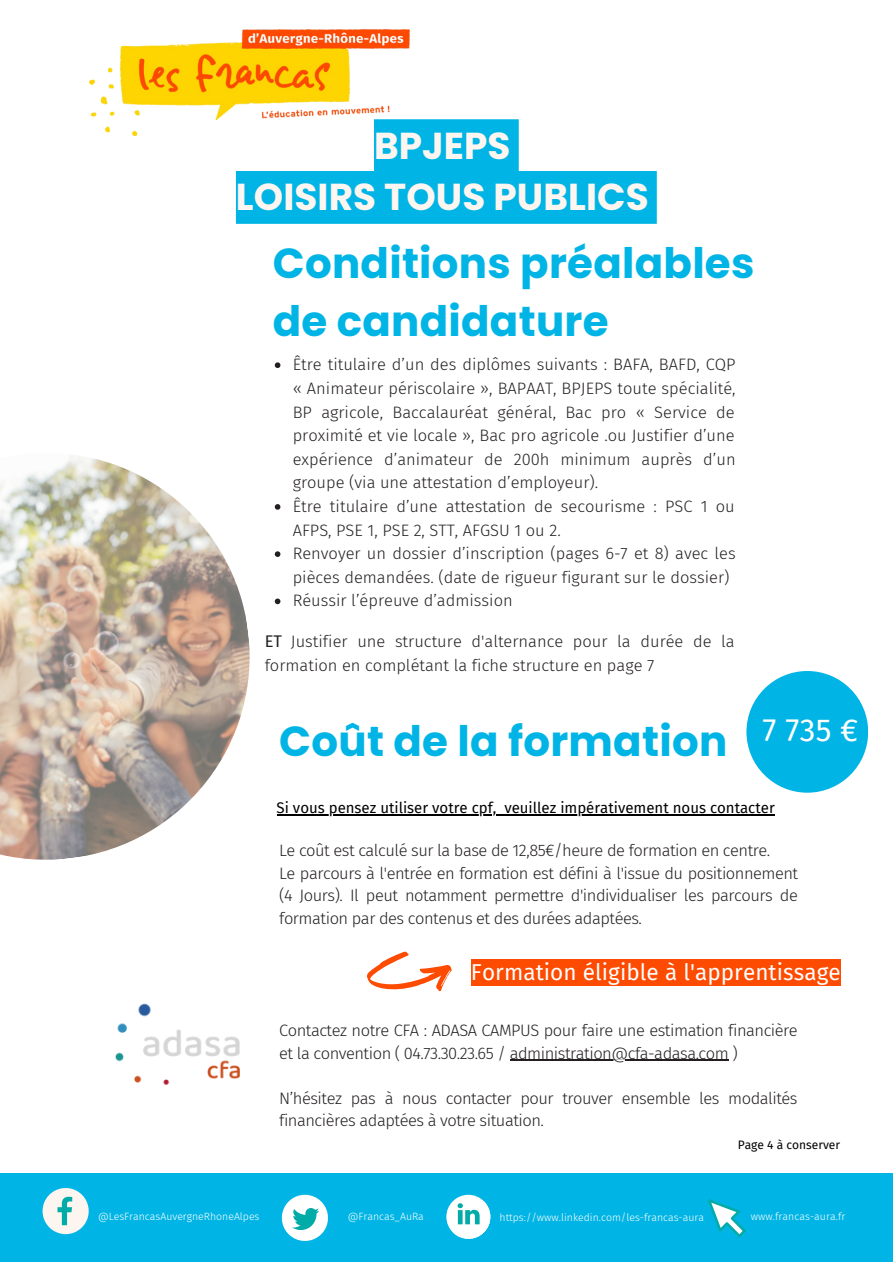
<style>
.page{position:relative;width:893px;height:1264px;background:#fff}
.page>*{position:absolute;margin:0;border:0;box-sizing:border-box;transform-origin:0 0}
.t1{font:700 42px/58.5px "Poppins";letter-spacing:.005em;color:#00b5e5}
.t2{font:700 37.5px "Poppins";color:#fcf5f0}
.t3{font:31.5px "Fira Sans";color:#fff}
.t4{font:22.5px "Fira Sans";letter-spacing:.005em;color:#fff}
.t5{font:300 16.5px/23.5px "Fira Sans";color:#231f20}
.t6{font:300 16.5px/22.5px "Fira Sans";letter-spacing:-.03em;color:#231f20}
.t7{font:15px "Fira Sans";color:#000}
.t8{font:12px "Fira Sans";color:#000}
.t9{font:300 10.5px "Fira Sans";color:#fff}
.s1{font-weight:400}
</style>
<div class="page">
<img style="left:89px;top:29px;width:320px;height:106px">
<img style="left:0;top:457px;width:250px;height:403px">
<div style="left:0;top:1173px;width:892px;height:88px;background:#00b5e5"></div>
<svg style="left:43px;top:1188px;width:46px;height:46px"></svg>
<svg style="left:282px;top:1194px;width:46px;height:46px"></svg>
<svg style="left:708px;top:1199px;width:37px;height:38px"></svg>
<svg style="left:446px;top:1194px;width:44px;height:44px"></svg>
<svg style="left:453px;top:1201px;width:38px;height:38px"></svg>
<div style="left:746px;top:671px;width:122px;height:121px;background:#00b5e5;border-radius:50%"></div>
<hr style="left:509px;top:1059px;width:219px;height:1px;background:#231f20">
<svg style="left:367px;top:951px;width:85px;height:41px"></svg>
<img style="left:115px;top:1003px;width:125px;height:82px">
<svg style="left:236px;top:102px;width:420px;height:122px"></svg>
<hr style="left:276px;top:814px;width:220px;height:1px;background:#000">
<hr style="left:504px;top:814px;width:270px;height:1px;background:#000">
<div style="left:471px;top:959px;width:369px;height:27px;background:#fd4b02"></div>
<svg style="left:275px;top:362px;width:5px;height:6px"></svg>
<svg style="left:275px;top:504px;width:5px;height:5px"></svg>
<svg style="left:275px;top:551px;width:5px;height:6px"></svg>
<svg style="left:275px;top:598px;width:5px;height:6px"></svg>
<p class="t2" style="left:374px;top:119px;width:138px">BPJEPS</p>
<p class="t2" style="left:236px;top:171px;width:414px">LOISIRS TOUS PUBLICS</p>
<p class="t1" style="left:273px;top:234px;width:483px">Conditions préalables de candidature</p>
<p class="t5" style="left:293px;top:353px;width:444px;text-align:justify">Être titulaire d’un des diplômes suivants : BAFA, BAFD, CQP « Animateur périscolaire », BAPAAT, BPJEPS toute spécialité, BP agricole, Baccalauréat général, Bac pro « Service de proximité et vie locale », Bac pro agricole .ou Justifier d’une expérience d’animateur de 200h minimum auprès d’un groupe (via une attestation d’employeur).</p>
<p class="t5" style="left:293px;top:494px;width:443px">Être titulaire d’une attestation de secourisme : PSC 1 ou<br>AFPS, PSE 1, PSE 2, STT, AFGSU 1 ou 2.</p>
<p class="t5" style="left:293px;top:542px;width:444px">Renvoyer un dossier d’inscription (pages 6-7 et 8) avec les pièces demandées. (date de rigueur figurant sur le dossier)</p>
<p class="t5" style="left:293px;top:589px;width:221px">Réussir l’épreuve d’admission</p>
<p class="t5" style="left:265px;top:629px;width:471px"><span class="s1">ET</span> Justifier une structure d'alternance pour la durée de la formation en complétant la fiche structure en page 7</p>
<p class="t1" style="left:279px;top:712px;width:449px">Coût de la formation</p>
<p class="t3" style="left:762px;top:712px;width:97px">7 735 €</p>
<p class="t7" style="left:276px;top:799px;width:499px">Si vous pensez utiliser votre cpf, veuillez impérativement nous contacter</p>
<p class="t6" style="left:279px;top:839px;width:492px">Le coût est calculé sur la base de 12,85€/heure de formation en centre.</p>
<p class="t5" style="left:279px;top:862px;width:520px;line-height:22.5px;text-align:justify">Le parcours à l'entrée en formation est défini à l'issue du positionnement (4 Jours). Il peut notamment permettre d'individualiser les parcours de formation par des contenus et des durées adaptées.</p>
<p class="t4" style="left:471px;top:958px;width:371px">Formation éligible à l'apprentissage</p>
<p class="t6" style="left:279px;top:1019px;width:520px">Contactez notre CFA : ADASA CAMPUS pour faire une estimation financière et la convention ( 04.73.30.23.65 / administration@cfa-adasa.com )</p>
<p class="t6" style="left:279px;top:1086px;width:520px">N’hésitez pas à nous contacter pour trouver ensemble les modalités financières adaptées à votre situation.</p>
<p class="t9" style="left:98px;top:1209px;width:163px">@LesFrancasAuvergneRhoneAlpes</p>
<p class="t9" style="left:348px;top:1209px;width:78px">@Francas_AuRa</p>
<p class="t9" style="left:499px;top:1211px;width:206px">https://www.linkedin.com/les-francas-aura</p>
<p class="t8" style="left:737px;top:1137px;width:104px">Page 4 à conserver</p>
<p class="t9" style="left:750px;top:1210px;width:96px">www.francas-aura.fr</p>
</div>
